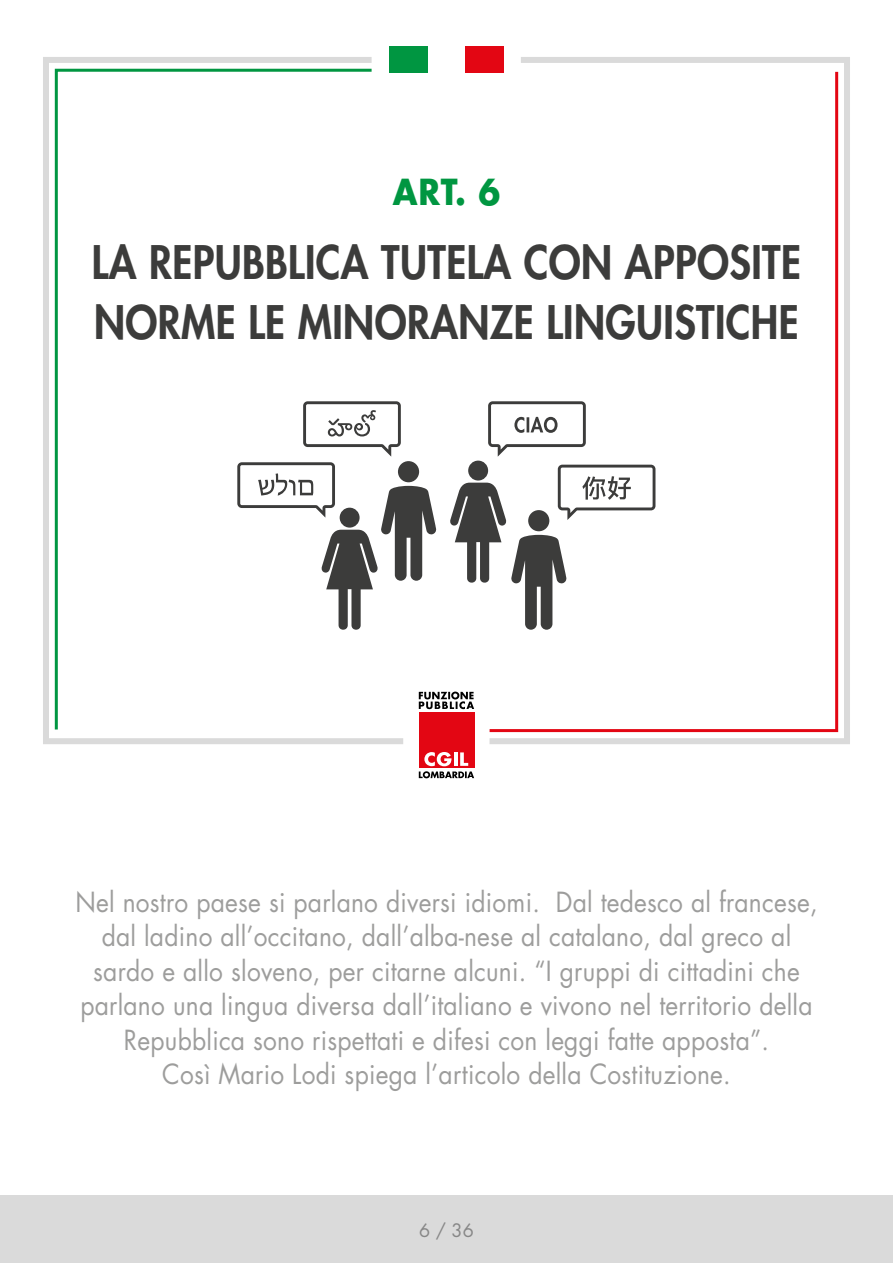
<style>
.page{position:relative;width:893px;height:1263px;background:#fff}
.page>*{position:absolute;margin:0;border:0;box-sizing:border-box;transform-origin:0 0}
.t1{font:800 45px/60px "Futura Std";letter-spacing:.01em;color:#3c3c3b;scale:.91 1}
.t2{font:700 34.95px "Futura Std";color:#009641;scale:.91 1}
.t3{font:27px/34.5px "Futura Std";letter-spacing:.01em;color:#9d9d9c;text-align:center;scale:.91 1}
.t4{font:18px "Futura Std";color:#878787}
</style>
<div class="page">
<div style="left:0;top:1195px;width:893px;height:68px;background:#dadada"></div>
<svg style="left:43px;top:57px;width:360px;height:687px"></svg>
<svg style="left:53px;top:67px;width:322px;height:665px"></svg>
<svg style="left:483px;top:57px;width:367px;height:687px"></svg>
<div style="left:389px;top:46px;width:38px;height:27px;background:#009641"></div>
<div style="left:466px;top:46px;width:38px;height:27px;background:#e30613"></div>
<div style="left:419px;top:713px;width:55px;height:55px;background:#e30613"></div>
<svg style="left:419px;top:752px;width:55px;height:26px"></svg>
<svg style="left:419px;top:691px;width:55px;height:18px"></svg>
<div style="left:468px;top:461px;width:20px;height:19px;background:#3c3c3b;border-radius:50%"></div>
<svg style="left:488px;top:401px;width:98px;height:56px"></svg>
<svg style="left:237px;top:401px;width:200px;height:230px"></svg>
<svg style="left:450px;top:465px;width:205px;height:165px"></svg>
<p class="t2" style="left:393px;top:169px;width:119px">ART. 6</p>
<h1 class="t1" style="left:92px;top:233px;width:781px">LA REPUBBLICA TUTELA CON APPOSITE<br>NORME LE MINORANZE LINGUISTICHE</h1>
<p class="t3" style="left:75px;top:885px;width:817px">Nel nostro paese si parlano diversi idiomi. Dal tedesco al francese, dal ladino all’occitano, dall’alba-nese al catalano, dal greco al sardo e allo sloveno, per citarne alcuni. “I gruppi di cittadini che parlano una lingua diversa dall’italiano e vivono nel territorio della Repubblica sono rispettati e difesi con leggi fatte apposta”.<br>Così Mario Lodi spiega l’articolo della Costituzione.</p>
<p class="t4" style="left:419px;top:1218px;width:56px">6 / 36</p>
</div>
